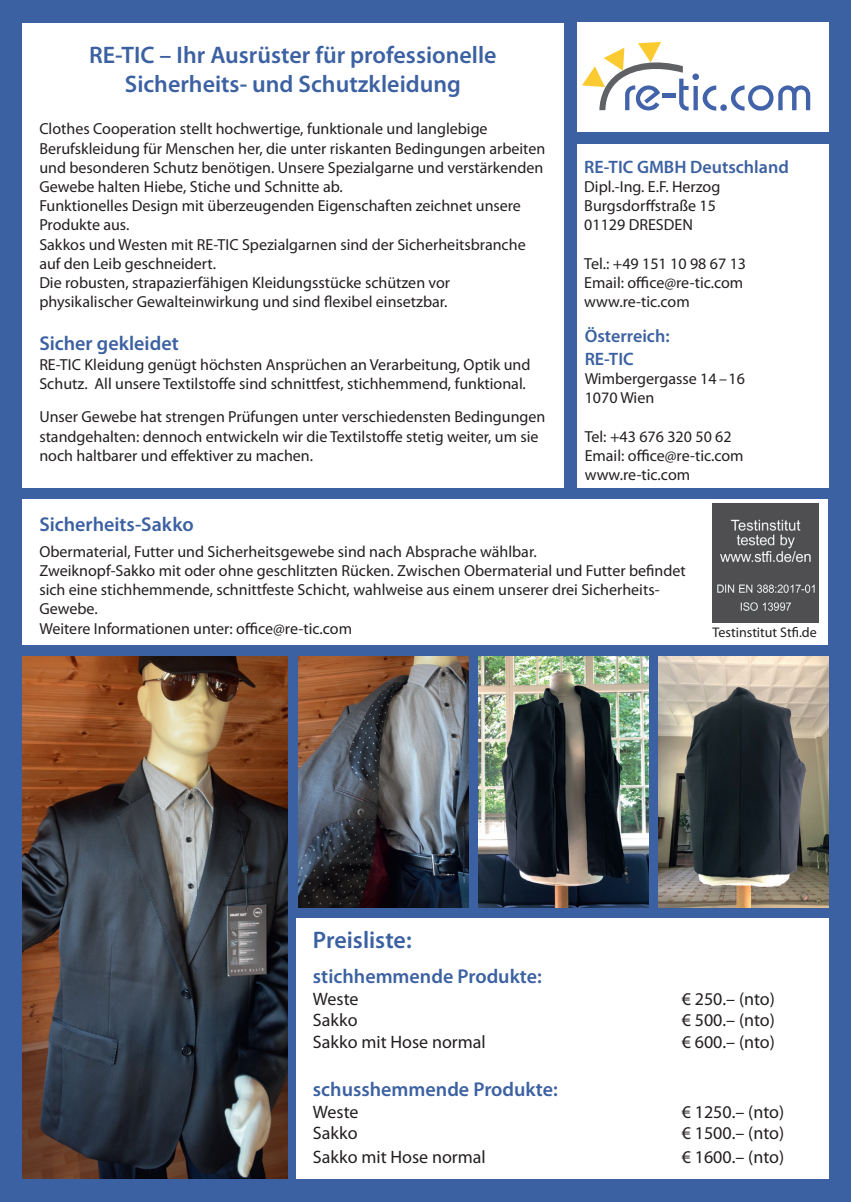
<style>
.page{position:relative;width:851px;height:1202px;background:#fff}
.page>*{position:absolute;margin:0;border:0;box-sizing:border-box;transform-origin:0 0}
.t1{font:600 24px/28.8px "Myriad Pro";color:#3c61a2;text-align:center}
.t2{font:600 20px "Myriad Pro";color:#3c61a2}
.t3{font:18px "Myriad Pro";color:#231f20}
.t4{font:600 18px/23px "Myriad Pro";color:#3c61a2}
.t5{font:16px/19.2px "Myriad Pro";color:#231f20}
.t6{font:14px "Myriad Pro";color:#231f20}
</style>
<div class="page">
<div style="left:0;top:0;width:850px;height:1202px;background:#3c61a2"></div>
<div style="left:576px;top:145px;width:252px;height:343px;background:#fff"></div>
<div style="left:576px;top:23px;width:252px;height:109px;background:#fff"></div>
<svg style="left:582px;top:42px;width:228px;height:69px"></svg>
<div style="left:22px;top:23px;width:541px;height:465px;background:#fff"></div>
<div style="left:296px;top:918px;width:532px;height:261px;background:#fff"></div>
<div style="left:22px;top:499px;width:806px;height:145px;background:#fff"></div>
<img style="left:712px;top:504px;width:106px;height:118px">
<img style="left:23px;top:657px;width:264px;height:521px">
<img style="left:478px;top:657px;width:170px;height:250px">
<img style="left:658px;top:657px;width:170px;height:250px">
<img style="left:298px;top:657px;width:170px;height:250px">
<h1 class="t1" style="left:89px;top:40px;width:409px">RE-TIC – Ihr Ausrüster für professionelle<br>Sicherheits- und Schutzkleidung</h1>
<p class="t5" style="left:39px;top:120px;width:507px">Clothes Cooperation stellt hochwertige, funktionale und langlebige Berufskleidung für Menschen her, die unter riskanten Bedingungen arbeiten und besonderen Schutz benötigen. Unsere Spezialgarne und verstärkenden Gewebe halten Hiebe, Stiche und Schnitte ab.<br>Funktionelles Design mit überzeugenden Eigenschaften zeichnet unsere Produkte aus.<br>Sakkos und Westen mit RE-TIC Spezialgarnen sind der Sicherheitsbranche auf den Leib geschneidert.<br>Die robusten, strapazierfähigen Kleidungsstücke schützen vor physikalischer Gewalteinwirkung und sind flexibel einsetzbar.</p>
<p class="t2" style="left:39px;top:331px;width:141px">Sicher gekleidet</p>
<p class="t5" style="left:39px;top:355px;width:492px">RE-TIC Kleidung genügt höchsten Ansprüchen an Verarbeitung, Optik und<br>Schutz. All unsere Textilstoffe sind schnittfest, stichhemmend, funktional.</p>
<p class="t5" style="left:39px;top:408px;width:507px">Unser Gewebe hat strengen Prüfungen unter verschiedensten Bedingungen standgehalten: dennoch entwickeln wir die Textilstoffe stetig weiter, um sie noch haltbarer und effektiver zu machen.</p>
<p class="t4" style="left:584px;top:155px;width:206px">RE-TIC GMBH Deutschland</p>
<p class="t5" style="left:584px;top:177px;width:137px">Dipl.-Ing. E.F. Herzog<br>Burgsdorffstraße 15<br>01129 DRESDEN</p>
<p class="t5" style="left:584px;top:254px;width:163px">Tel.: +49 151 10 98 67 13<br>Email: office@re-tic.com www.re-tic.com</p>
<p class="t4" style="left:584px;top:324px;width:86px">Österreich:<br>RE-TIC</p>
<p class="t5" style="left:584px;top:369px;width:162px">Wimbergergasse 14 –16<br>1070 Wien</p>
<p class="t5" style="left:584px;top:427px;width:160px">Tel: +43 676 320 50 62<br>Email: office@re-tic.com www.re-tic.com</p>
<p class="t2" style="left:39px;top:511px;width:156px">Sicherheits-Sakko</p>
<p class="t5" style="left:39px;top:542px;width:648px">Obermaterial, Futter und Sicherheitsgewebe sind nach Absprache wählbar.<br>Zweiknopf-Sakko mit oder ohne geschlitzten Rücken. Zwischen Obermaterial und Futter befindet sich eine stichhemmende, schnittfeste Schicht, wahlweise aus einem unserer drei Sicherheits-Gewebe.<br>Weitere Informationen unter: office@re-tic.com</p>
<p class="t6" style="left:712px;top:624px;width:106px">Testinstitut Stfi.de</p>
<h1 class="t1" style="left:313px;top:925px;width:100px">Preisliste:</h1>
<p class="t2" style="left:313px;top:964px;width:230px">stichhemmende Produkte:</p>
<p class="t3" style="left:313px;top:989px;width:47px">Weste</p>
<p class="t3" style="left:681px;top:989px;width:95px">€ 250.– (nto)</p>
<p class="t3" style="left:313px;top:1010px;width:46px">Sakko</p>
<p class="t3" style="left:681px;top:1010px;width:95px">€ 500.– (nto)</p>
<p class="t3" style="left:313px;top:1032px;width:174px">Sakko mit Hose normal</p>
<p class="t3" style="left:681px;top:1032px;width:95px">€ 600.– (nto)</p>
<p class="t2" style="left:313px;top:1076px;width:246px">schusshemmende Produkte:</p>
<p class="t3" style="left:313px;top:1102px;width:47px">Weste</p>
<p class="t3" style="left:681px;top:1102px;width:104px">€ 1250.– (nto)</p>
<p class="t3" style="left:313px;top:1123px;width:46px">Sakko</p>
<p class="t3" style="left:681px;top:1123px;width:104px">€ 1500.– (nto)</p>
<p class="t3" style="left:313px;top:1147px;width:174px">Sakko mit Hose normal</p>
<p class="t3" style="left:681px;top:1147px;width:104px">€ 1600.– (nto)</p>
</div>
